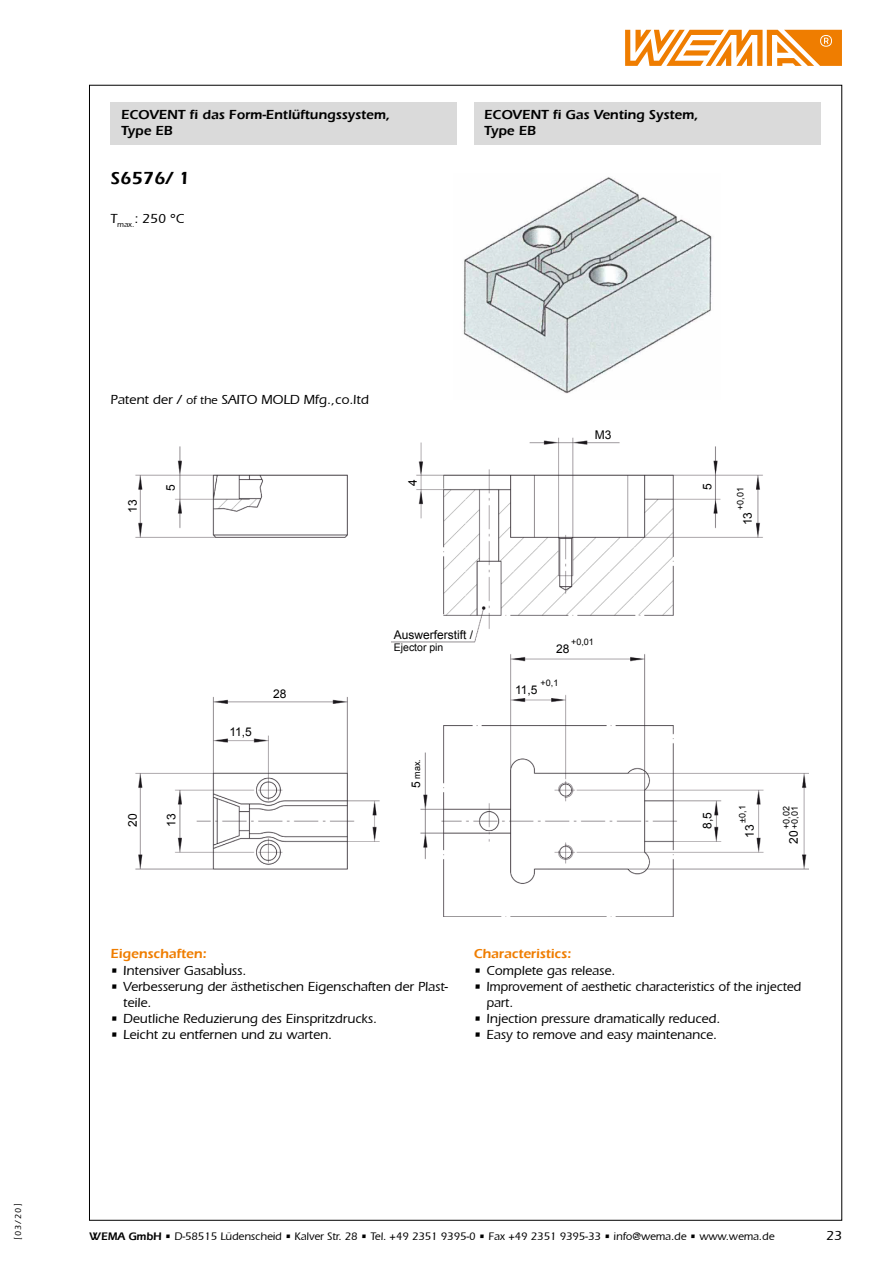
<style>
.page{position:relative;width:893px;height:1263px;background:#fff}
.page>*{position:absolute;margin:0;border:0;box-sizing:border-box;transform-origin:0 0}
.t1{font:600 18px "Itc Eras";color:#000}
.t2{font:500 13.5px/16.2px "Itc Eras";color:#000}
.t3{font:600 13.5px/16.2px "Itc Eras";color:#000}
.t4{font:600 13.5px "Itc Eras";color:#ef7d00}
.t5{font:12px "Arial";color:#000}
.t6{font:500 11.25px "Itc Eras";color:#000}
.t7{font:10.5px "Arial";color:#000}
.t8{font:9px/8.4px "Arial";color:#000;text-align:right}
.t9{font:500 9px "Itc Eras";color:#000;scale:.95 1}
.s1{font-size:12px}
.s2{font-weight:600}
</style>
<div class="page">
<div style="left:111px;top:102px;width:346px;height:43px;background:#dadada"></div>
<div style="left:474px;top:102px;width:347px;height:43px;background:#dadada"></div>
<svg style="left:625px;top:30px;width:217px;height:36px"></svg>
<img style="left:135px;top:437px;width:673px;height:480px">
<img style="left:463px;top:177px;width:249px;height:217px">
<hr style="left:356px;top:639px;width:34px;height:4px;background:#fff">
<p class="t9" style="left:13px;top:1240px;width:40px;rotate:-90deg">[03/20]</p>
<p class="t3" style="left:121px;top:106px;width:270px">ECOVENT – das Form-Entlüftungssystem,<br>Type EB</p>
<p class="t3" style="left:484px;top:106px;width:216px">ECOVENT – Gas Venting System,<br>Type EB</p>
<h1 class="t1" style="left:111px;top:167px;width:81px">S6576/ 1</h1>
<p class="t2" style="left:111px;top:210px;width:75px">T<sub>max.</sub>: 250 °C</p>
<p class="t2" style="left:111px;top:391px;width:260px">Patent der / <span class="s1">of the</span> SAITO MOLD Mfg.,co.ltd</p>
<p class="t5" style="left:595px;top:427px;width:18px">M3</p>
<p class="t5" style="left:125px;top:513px;width:15px;rotate:-90deg">13</p>
<p class="t5" style="left:405px;top:486px;width:8px;rotate:-90deg">4</p>
<p class="t5" style="left:163px;top:491px;width:8px;rotate:-90deg">5</p>
<p class="t5" style="left:699px;top:490px;width:8px;rotate:-90deg">5</p>
<p class="t8" style="left:736px;top:510px;width:24px;rotate:-90deg">+0,01</p>
<p class="t5" style="left:740px;top:525px;width:15px;rotate:-90deg">13</p>
<p class="t5" style="left:125px;top:827px;width:15px;rotate:-90deg">20</p>
<p class="t5" style="left:164px;top:827px;width:15px;rotate:-90deg">13</p>
<p class="t5" style="left:229px;top:724px;width:24px">11,5</p>
<p class="t5" style="left:273px;top:686px;width:15px">28</p>
<p class="t5" style="left:394px;top:627px;width:81px">Auswerferstift /</p>
<p class="t7" style="left:394px;top:641px;width:51px">Ejector pin</p>
<p class="t8" style="left:413px;top:788px;width:30px;rotate:-90deg"><span class="s1">5</span> max.</p>
<p class="t8" style="left:571px;top:637px;width:24px">+0,01</p>
<p class="t5" style="left:556px;top:641px;width:15px">28</p>
<p class="t8" style="left:541px;top:678px;width:19px">+0,1</p>
<p class="t5" style="left:515px;top:682px;width:24px">11,5</p>
<p class="t5" style="left:699px;top:829px;width:18px;rotate:-90deg">8,5</p>
<p class="t8" style="left:738px;top:822px;width:19px;rotate:-90deg">±0,1</p>
<p class="t5" style="left:742px;top:837px;width:15px;rotate:-90deg">13</p>
<p class="t8" style="left:782px;top:844px;width:39px;rotate:-90deg">+0,02<br><span class="s1">20</span> +0,01</p>
<p class="t4" style="left:111px;top:946px;width:98px">Eigenschaften:</p>
<p class="t2" style="left:111px;top:962px;width:137px">• Intensiver Gasabfluss.</p>
<p class="t2" style="left:123px;top:978px;width:326px;text-indent:-13px">• Verbesserung der ästhetischen Eigenschaften der Plast&shy;teile.</p>
<p class="t2" style="left:111px;top:1010px;width:268px">• Deutliche Reduzierung des Einspritzdrucks.</p>
<p class="t2" style="left:111px;top:1027px;width:223px">• Leicht zu entfernen und zu warten.</p>
<p class="t4" style="left:474px;top:946px;width:99px">Characteristics:</p>
<p class="t2" style="left:474px;top:962px;width:143px">• Complete gas release.</p>
<p class="t2" style="left:486px;top:978px;width:316px;text-indent:-13px">• Improvement of aesthetic characteristics of the injected part.</p>
<p class="t2" style="left:474px;top:1010px;width:248px">• Injection pressure dramatically reduced.</p>
<p class="t2" style="left:474px;top:1027px;width:245px">• Easy to remove and easy maintenance.</p>
<p class="t6" style="left:89px;top:1230px;width:687px"><span class="s2">WEMA GmbH</span> • D-58515 Lüdenscheid • Kalver Str. 28 • Tel. +49 2351 9395-0 • Fax +49 2351 9395-33 • info@wema.de • www.wema.de</p>
<p class="t2" style="left:826px;top:1227px;width:17px">23</p>
</div>
